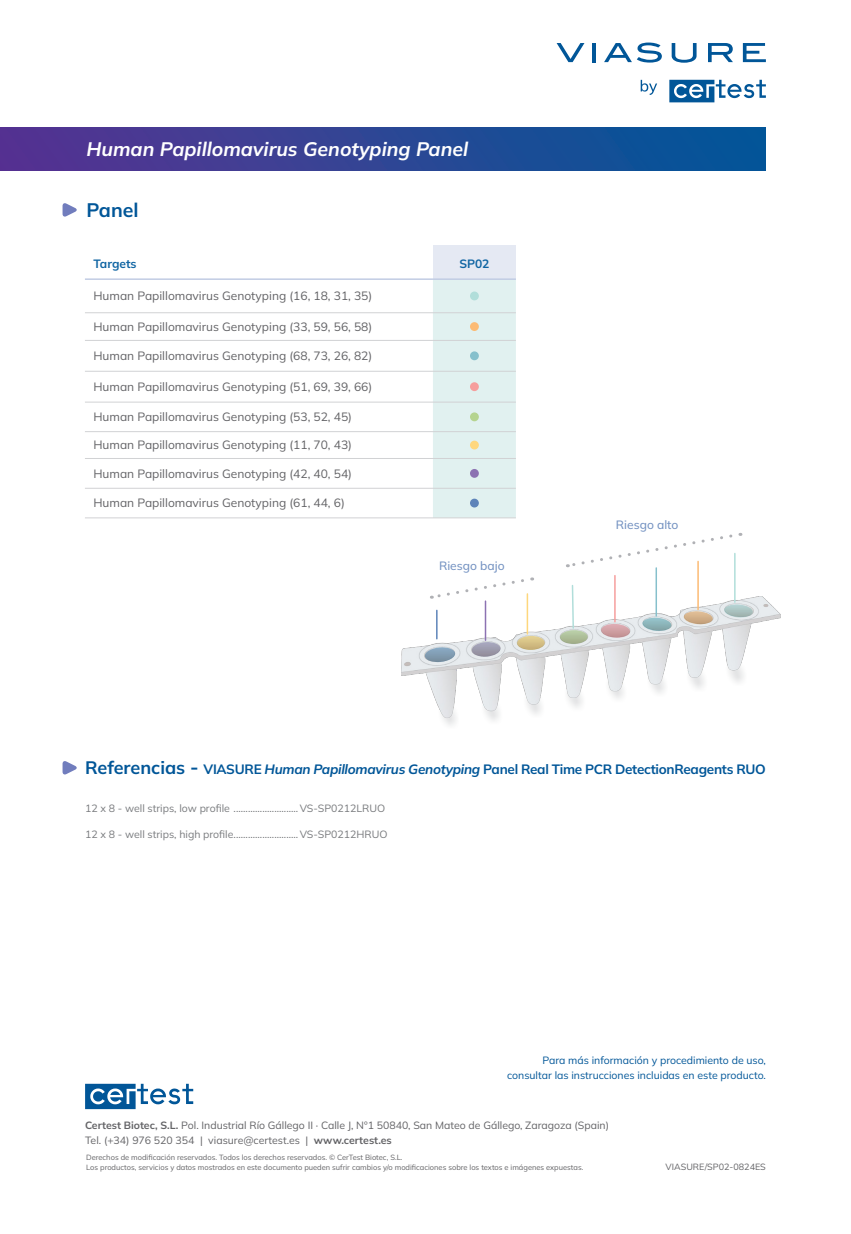
<style>
.page{position:relative;width:851px;height:1234px;background:#fff}
.page>*{position:absolute;margin:0;border:0;box-sizing:border-box;transform-origin:0 0}
.t1{font:italic 700 19.5px "Mulish";color:#fff}
.Subtitulo{font:700 19.5px "Mulish";color:#015698}
.Subtitulo-2{font:700 13.5px "Mulish";letter-spacing:-.02em;color:#015698}
.Table_inerior{font:12px "Mulish";color:#636366}
.Pie_Grafia_PANEL{font:500 12px "Mulish";color:#7593c2}
.Table_encabezado{font:700 12px "Mulish";color:#1065a3}
.t2{font:10.5px/15px "Mulish";color:#636366}
.Texto_general{font:10.5px "Mulish";color:#797b7e}
.t3{font:10.5px/15px "Mulish";color:#015698;text-align:right}
.t4{font:9px "Mulish";color:#636366}
.t5{font:7.5px "Mulish";color:#636366}
.s1{font-size:18px}
.s2{font-size:19.5px}
.s3{font-style:italic}
.s4{font-weight:700}
</style>
<div class="page">
<div style="left:0;top:128px;width:765px;height:42px;background:linear-gradient(to right,#5a3291,#005798)"></div>
<svg style="left:669px;top:80px;width:96px;height:22px"></svg>
<svg style="left:640px;top:80px;width:17px;height:15px"></svg>
<svg style="left:556px;top:43px;width:28px;height:19px"></svg>
<hr style="left:592px;top:43px;width:3px;height:19px;background:#015698">
<svg style="left:604px;top:43px;width:57px;height:20px"></svg>
<svg style="left:671px;top:43px;width:25px;height:20px"></svg>
<svg style="left:708px;top:43px;width:24px;height:19px"></svg>
<svg style="left:742px;top:43px;width:23px;height:19px"></svg>
<svg style="left:85px;top:1083px;width:108px;height:25px"></svg>
<svg style="left:63px;top:203px;width:14px;height:14px"></svg>
<div style="left:433px;top:245px;width:83px;height:34px;background:#e5e9f3"></div>
<div style="left:433px;top:280px;width:83px;height:237px;background:#e1f1f0"></div>
<hr style="left:85px;top:278px;width:348px;height:2px;background:#c1cce4">
<hr style="left:433px;top:278px;width:83px;height:2px;background:#c1cce4">
<hr style="left:85px;top:312px;width:348px;height:1px;background:#d1d2d4">
<hr style="left:433px;top:312px;width:83px;height:1px;background:#d1d2d4">
<hr style="left:85px;top:340px;width:348px;height:1px;background:#d1d2d4">
<hr style="left:433px;top:340px;width:83px;height:1px;background:#d1d2d4">
<hr style="left:85px;top:371px;width:348px;height:1px;background:#d1d2d4">
<hr style="left:433px;top:371px;width:83px;height:1px;background:#d1d2d4">
<hr style="left:85px;top:402px;width:348px;height:1px;background:#d1d2d4">
<hr style="left:433px;top:402px;width:83px;height:1px;background:#d1d2d4">
<hr style="left:85px;top:431px;width:348px;height:1px;background:#d1d2d4">
<hr style="left:433px;top:431px;width:83px;height:1px;background:#d1d2d4">
<hr style="left:85px;top:458px;width:348px;height:1px;background:#d1d2d4">
<hr style="left:433px;top:458px;width:83px;height:1px;background:#d1d2d4">
<hr style="left:85px;top:488px;width:348px;height:1px;background:#d1d2d4">
<hr style="left:433px;top:488px;width:83px;height:1px;background:#d1d2d4">
<hr style="left:85px;top:517px;width:348px;height:1px;background:#d1d2d4">
<hr style="left:433px;top:517px;width:83px;height:1px;background:#d1d2d4">
<div style="left:470px;top:291px;width:9px;height:9px;background:#b1deda;border-radius:50%"></div>
<div style="left:470px;top:322px;width:9px;height:9px;background:#fcbb74;border-radius:50%"></div>
<div style="left:470px;top:351px;width:9px;height:9px;background:#86c0cc;border-radius:50%"></div>
<div style="left:470px;top:382px;width:9px;height:9px;background:#f69e9d;border-radius:50%"></div>
<div style="left:470px;top:412px;width:9px;height:9px;background:#b5d490;border-radius:50%"></div>
<div style="left:470px;top:440px;width:9px;height:9px;background:#fed77d;border-radius:50%"></div>
<div style="left:470px;top:469px;width:9px;height:8px;background:#8c72b2;border-radius:50%"></div>
<div style="left:470px;top:498px;width:9px;height:9px;background:#5e84b9;border-radius:50%"></div>
<svg style="left:63px;top:761px;width:14px;height:14px"></svg>
<img style="left:401px;top:597px;width:379px;height:128px">
<svg style="left:723px;top:603px;width:30px;height:15px"></svg>
<svg style="left:683px;top:610px;width:29px;height:14px"></svg>
<svg style="left:642px;top:617px;width:29px;height:14px"></svg>
<svg style="left:600px;top:623px;width:30px;height:15px"></svg>
<svg style="left:560px;top:630px;width:27px;height:14px"></svg>
<svg style="left:517px;top:635px;width:27px;height:15px"></svg>
<svg style="left:471px;top:641px;width:29px;height:16px"></svg>
<svg style="left:424px;top:646px;width:31px;height:16px"></svg>
<hr style="left:734px;top:553px;width:1px;height:49px;background:#b1deda">
<hr style="left:697px;top:561px;width:1px;height:48px;background:#fcbb74">
<hr style="left:655px;top:568px;width:2px;height:47px;background:#86c0cc">
<hr style="left:614px;top:575px;width:1px;height:46px;background:#f69e9d">
<svg style="left:571px;top:585px;width:3px;height:44px"></svg>
<hr style="left:526px;top:593px;width:2px;height:40px;background:#fed77d">
<hr style="left:484px;top:601px;width:2px;height:39px;background:#8c72b2">
<svg style="left:436px;top:610px;width:1px;height:28px"></svg>
<svg style="left:431px;top:577px;width:101px;height:22px"></svg>
<svg style="left:567px;top:533px;width:173px;height:35px"></svg>
<p class="t1" style="left:86px;top:136px;width:383px">Human Papillomavirus Genotyping Panel</p>
<p class="Subtitulo" style="left:86px;top:197px;width:54px">Panel</p>
<p class="Table_encabezado" style="left:93px;top:256px;width:45px">Targets</p>
<p class="Table_encabezado" style="left:459px;top:256px;width:32px">SP02</p>
<p class="Table_inerior" style="left:93px;top:288px;width:280px">Human Papillomavirus Genotyping (16, 18, 31, 35)</p>
<p class="Table_inerior" style="left:93px;top:318px;width:280px">Human Papillomavirus Genotyping (33, 59, 56, 58)</p>
<p class="Table_inerior" style="left:93px;top:347px;width:280px">Human Papillomavirus Genotyping (68, 73, 26, 82)</p>
<p class="Table_inerior" style="left:93px;top:378px;width:280px">Human Papillomavirus Genotyping (51, 69, 39, 66)</p>
<p class="Table_inerior" style="left:93px;top:408px;width:260px">Human Papillomavirus Genotyping (53, 52, 45)</p>
<p class="Table_inerior" style="left:93px;top:437px;width:260px">Human Papillomavirus Genotyping (11, 70, 43)</p>
<p class="Table_inerior" style="left:93px;top:465px;width:260px">Human Papillomavirus Genotyping (42, 40, 54)</p>
<p class="Table_inerior" style="left:93px;top:494px;width:253px">Human Papillomavirus Genotyping (61, 44, 6)</p>
<p class="Pie_Grafia_PANEL" style="left:439px;top:558px;width:67px">Riesgo bajo</p>
<p class="Pie_Grafia_PANEL" style="left:615px;top:516px;width:64px">Riesgo alto</p>
<p class="Subtitulo-2" style="left:85px;top:760px;width:682px"><span class="s1">Referencias</span> <span class="s2">-</span> VIASURE <span class="s3">Human Papillomavirus Genotyping</span> Panel Real Time PCR DetectionReagents RUO</p>
<p class="Texto_general" style="left:85px;top:801px;width:301px">12 x 8 - well strips, low profile ...........................VS-SP0212LRUO</p>
<p class="Texto_general" style="left:85px;top:826px;width:304px">12 x 8 - well strips, high profile...........................VS-SP0212HRUO</p>
<p class="t3" style="left:507px;top:1051px;width:260px">Para más información y procedimiento de uso, consultar las instrucciones incluidas en este producto.</p>
<p class="t2" style="left:85px;top:1116px;width:525px"><span class="s4">Certest Biotec, S.L.</span> Pol. Industrial Río Gállego II · Calle J, Nº1 50840, San Mateo de Gállego, Zaragoza (Spain)<br>Tel. (+34) 976 520 354 | viasure@certest.es | <span class="s4">www.certest.es</span></p>
<p class="t5" style="left:86px;top:1151px;width:318px">Derechos de modificación reservados. Todos los derechos reservados. © CerTest Biotec, S.L.</p>
<p class="t5" style="left:86px;top:1162px;width:498px">Los productos, servicios y datos mostrados en este documento pueden sufrir cambios y/o modificaciones sobre los textos e imágenes expuestas.</p>
<p class="t4" style="left:665px;top:1160px;width:102px">VIASURE/SP02-0824ES</p>
</div>
